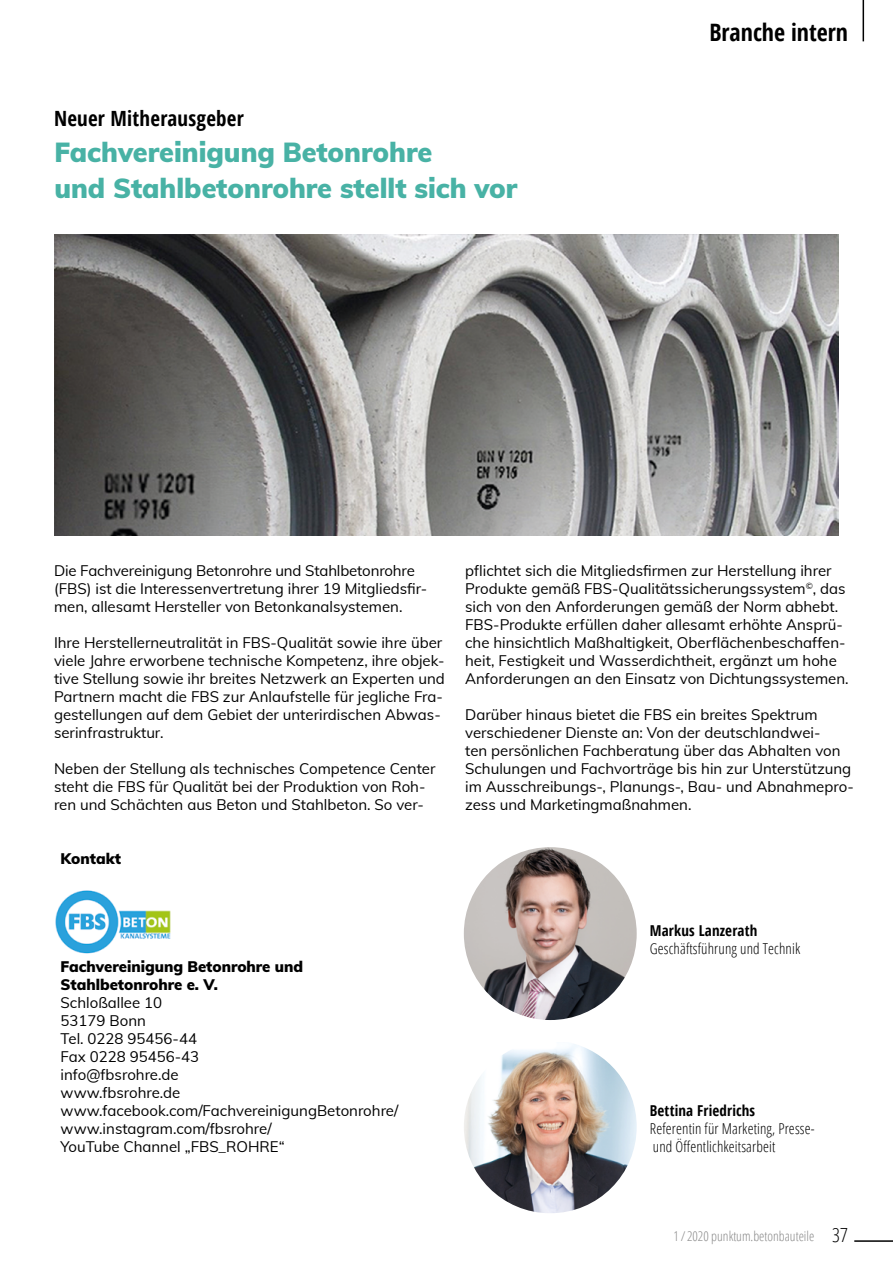
<style>
.page{position:relative;width:893px;height:1263px;background:#fff}
.page>*{position:absolute;margin:0;border:0;box-sizing:border-box;transform-origin:0 0}
.t1{font:900 27px/36px "Muli";color:#48b2a5}
.t2{font:700 condensed 24px "Open Sans";color:#000}
.t3{font:700 condensed 21px "Open Sans";letter-spacing:.01em;color:#000}
.t4{font:15px/18px "Muli";color:#000}
.t5{font:300 condensed 15px/18px "Open Sans";letter-spacing:.01em;color:#000}
.t6{font:900 15px/18px "Muli";color:#000}
.t7{font:700 condensed 15px "Open Sans";letter-spacing:.01em;color:#000}
.t8{font:300 condensed 13.5px "Open Sans";color:#878787}
.s1{font-size:19.5px;color:#000}
</style>
<div class="page">
<img style="left:54px;top:234px;width:785px;height:302px">
<img style="left:55px;top:890px;width:116px;height:64px">
<img style="left:464px;top:847px;width:173px;height:173px;border-radius:86px">
<img style="left:464px;top:1044px;width:173px;height:169px">
<hr style="left:854px;top:1240px;width:39px;height:2px;background:#000">
<hr style="left:862px;top:0;width:2px;height:41px;background:#000">
<h3 class="t3" style="left:54px;top:104px;width:191px">Neuer Mitherausgeber</h3>
<h1 class="t1" style="left:54px;top:133px;width:465px">Fachvereinigung Betonrohre<br>und Stahlbetonrohre stellt sich vor</h1>
<h2 class="t2" style="left:709px;top:16px;width:140px">Branche intern</h2>
<p class="t4" style="left:54px;top:561px;width:375px">Die Fachvereinigung Betonrohre und Stahlbetonrohre (FBS) ist die Interessenvertretung ihrer 19 Mitgliedsfir&shy;men, allesamt Hersteller von Betonkanalsystemen.</p>
<p class="t4" style="left:54px;top:633px;width:392px">Ihre Herstellerneutralität in FBS-Qualität sowie ihre über viele Jahre erworbene technische Kompetenz, ihre objek&shy;tive Stellung sowie ihr breites Netzwerk an Experten und Partnern macht die FBS zur Anlaufstelle für jegliche Fra&shy;gestellungen auf dem Gebiet der unterirdischen Abwas&shy;serinfrastruktur.</p>
<p class="t4" style="left:54px;top:759px;width:383px">Neben der Stellung als technisches Competence Center steht die FBS für Qualität bei der Produktion von Roh&shy;ren und Schächten aus Beton und Stahlbeton. So ver-</p>
<p class="t6" style="left:61px;top:849px;width:62px">Kontakt</p>
<p class="t4" style="left:465px;top:561px;width:385px">pflichtet sich die Mitgliedsfirmen zur Herstellung ihrer Produkte gemäß FBS-Qualitätssicherungssystem<sup>©</sup>, das sich von den Anforderungen gemäß der Norm abhebt.<br>FBS-Produkte erfüllen daher allesamt erhöhte Ansprü&shy;che hinsichtlich Maßhaltigkeit, Oberflächenbeschaffen&shy;heit, Festigkeit und Wasserdichtheit, ergänzt um hohe Anforderungen an den Einsatz von Dichtungssystemen.</p>
<p class="t4" style="left:465px;top:705px;width:390px">Darüber hinaus bietet die FBS ein breites Spektrum verschiedener Dienste an: Von der deutschlandwei-<br>ten persönlichen Fachberatung über das Abhalten von Schulungen und Fachvorträge bis hin zur Unterstützung im Ausschreibungs-, Planungs-, Bau- und Abnahmepro&shy;zess und Marketingmaßnahmen.</p>
<p class="t6" style="left:61px;top:957px;width:244px">Fachvereinigung Betonrohre und<br>Stahlbetonrohre e. V.</p>
<p class="t4" style="left:61px;top:993px;width:339px">Schloßallee 10<br>53179 Bonn<br>Tel. 0228 95456-44<br>Fax 0228 95456-43<br>info@fbsrohre.de<br>www.fbsrohre.de www.facebook.com/FachvereinigungBetonrohre/ www.instagram.com/fbsrohre/<br>YouTube Channel „FBS_ROHRE“</p>
<p class="t7" style="left:650px;top:920px;width:109px">Markus Lanzerath</p>
<p class="t5" style="left:650px;top:939px;width:152px">Geschäftsführung und Technik</p>
<p class="t7" style="left:650px;top:1100px;width:107px">Bettina Friedrichs</p>
<p class="t5" style="left:650px;top:1119px;width:166px">Referentin für Marketing, Presse&shy;und Öffentlichkeitsarbeit</p>
<p class="t8" style="left:673px;top:1227px;width:176px">1 / 2020 punktum.betonbauteile <span class="s1">37</span></p>
</div>
